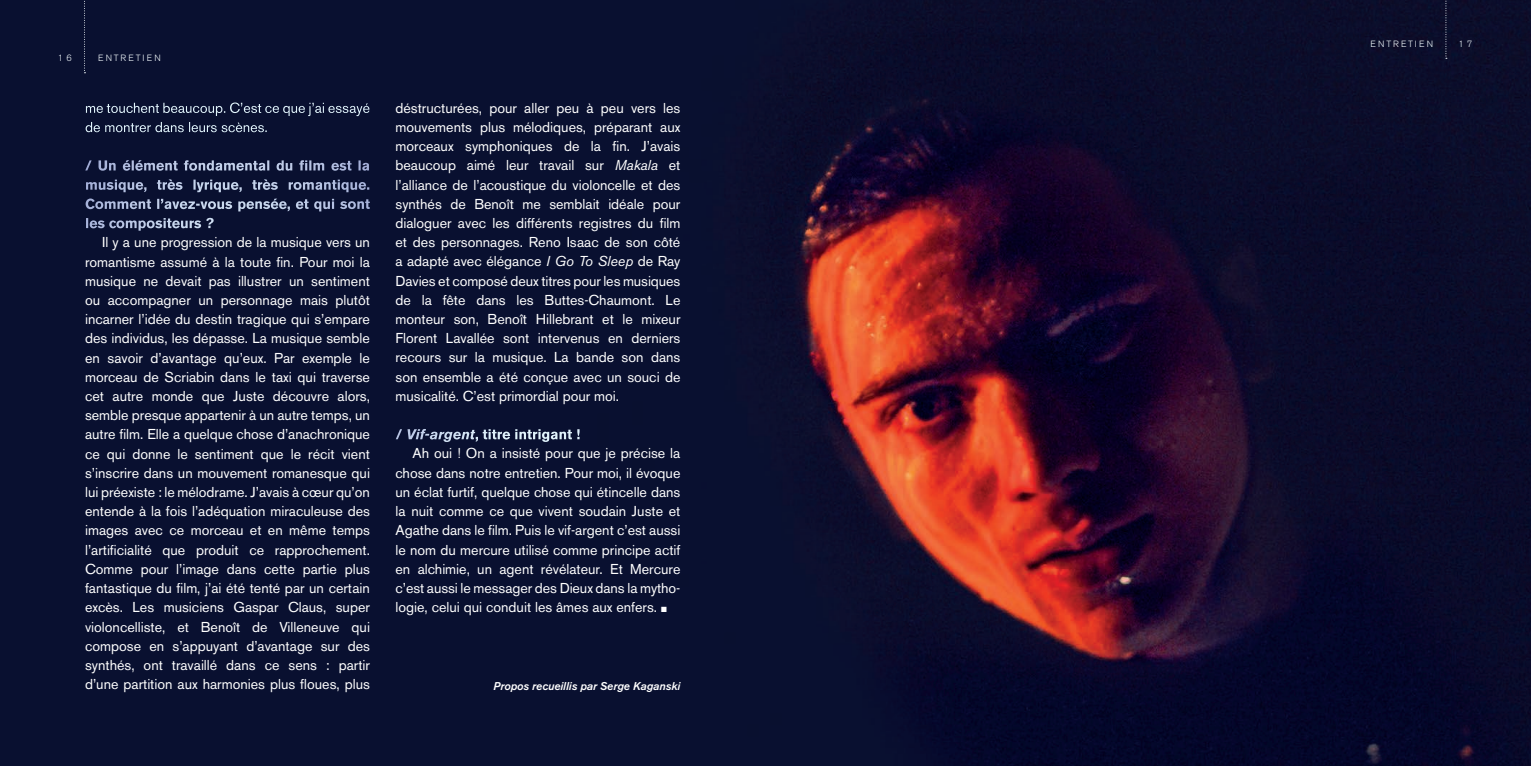
<style>
.page{position:relative;width:1531px;height:766px;background:#fff}
.page>*{position:absolute;margin:0;border:0;box-sizing:border-box;transform-origin:0 0}
.t1{font:14.25px/19.2px "Akzidenz Grotesk BE";color:#fff;text-align:justify}
.t2{font:700 14.25px/19.2px "Akzidenz Grotesk BE";color:#fff;text-align:justify}
.t3{font:italic 500 11.25px "Akzidenz Grotesk BE";color:#fff}
.t4{font:300 9px "Akzidenz Grotesk BE";letter-spacing:.22em;color:#f4fbfe}
.s1{font-style:italic}
</style>
<div class="page">
<img style="left:0;top:0;width:1531px;height:765px">
<svg style="left:1445px;top:0;width:2px;height:59px"></svg>
<svg style="left:84px;top:0;width:2px;height:73px"></svg>
<p class="t4" style="left:58px;top:53px;width:16px">1 6</p>
<p class="t4" style="left:98px;top:53px;width:64px">ENTRETIEN</p>
<p class="t1" style="left:85px;top:98px;width:286px">me touchent beaucoup. C’est ce que j’ai essayé de montrer dans leurs scènes.</p>
<p class="t2" style="left:85px;top:156px;width:286px">/ Un élément fondamental du film est la musique, très lyrique, très romantique.<br>Comment l’avez-vous pensée, et qui sont les compositeurs ?</p>
<p class="t1" style="left:85px;top:233px;width:286px;text-indent:17px">Il y a une progression de la musique vers un romantisme assumé à la toute fin. Pour moi la musique ne devait pas illustrer un sentiment ou accompagner un personnage mais plutôt incarner l’idée du destin tragique qui s’empare des individus, les dépasse. La musique semble en savoir d’avantage qu’eux. Par exemple le morceau de Scriabin dans le taxi qui traverse cet autre monde que Juste découvre alors, semble presque appartenir à un autre temps, un autre film. Elle a quelque chose d’anachronique ce qui donne le sentiment que le récit vient s’inscrire dans un mouvement romanesque qui lui préexiste : le mélodrame. J’avais à cœur qu’on entende à la fois l’adéquation miraculeuse des images avec ce morceau et en même temps l’artificialité que produit ce rapprochement.<br>Comme pour l’image dans cette partie plus fantastique du film, j’ai été tenté par un certain excès. Les musiciens Gaspar Claus, super violoncelliste, et Benoît de Villeneuve qui compose en s’appuyant d’avantage sur des synthés, ont travaillé dans ce sens : partir d’une partition aux harmonies plus floues, plus</p>
<p class="t1" style="left:395px;top:98px;width:286px">déstructurées, pour aller peu à peu vers les mouvements plus mélodiques, préparant aux morceaux symphoniques de la fin. J’avais beaucoup aimé leur travail sur <span class="s1">Makala</span> et l’alliance de l’acoustique du violoncelle et des synthés de Benoît me semblait idéale pour dialoguer avec les différents registres du film et des personnages. Reno Isaac de son côté a adapté avec élégance <span class="s1">I Go To Sleep</span> de Ray Davies et composé deux titres pour les musiques</p>
<p class="t1" style="left:395px;top:290px;width:286px">de la fête dans les Buttes-Chaumont. Le monteur son, Benoît Hillebrant et le mixeur Florent Lavallée sont intervenus en derniers recours sur la musique. La bande son dans son ensemble a été conçue avec un souci de musicalité. C’est primordial pour moi.</p>
<p class="t2" style="left:395px;top:424px;width:186px">/ <span class="s1">Vif-argent</span>, titre intrigant !</p>
<p class="t1" style="left:395px;top:444px;width:286px;text-indent:17px">Ah oui ! On a insisté pour que je précise la chose dans notre entretien. Pour moi, il évoque un éclat furtif, quelque chose qui étincelle dans la nuit comme ce que vivent soudain Juste et Agathe dans le film. Puis le vif-argent c’est aussi le nom du mercure utilisé comme principe actif en alchimie, un agent révélateur. Et Mercure c’est aussi le messager des Dieux dans la mytho&shy;logie, celui qui conduit les âmes aux enfers. ■</p>
<p class="t3" style="left:494px;top:679px;width:188px">Propos recueillis par Serge Kaganski</p>
<p class="t4" style="left:1370px;top:39px;width:64px">ENTRETIEN</p>
<p class="t4" style="left:1458px;top:39px;width:16px">1 7</p>
</div>
